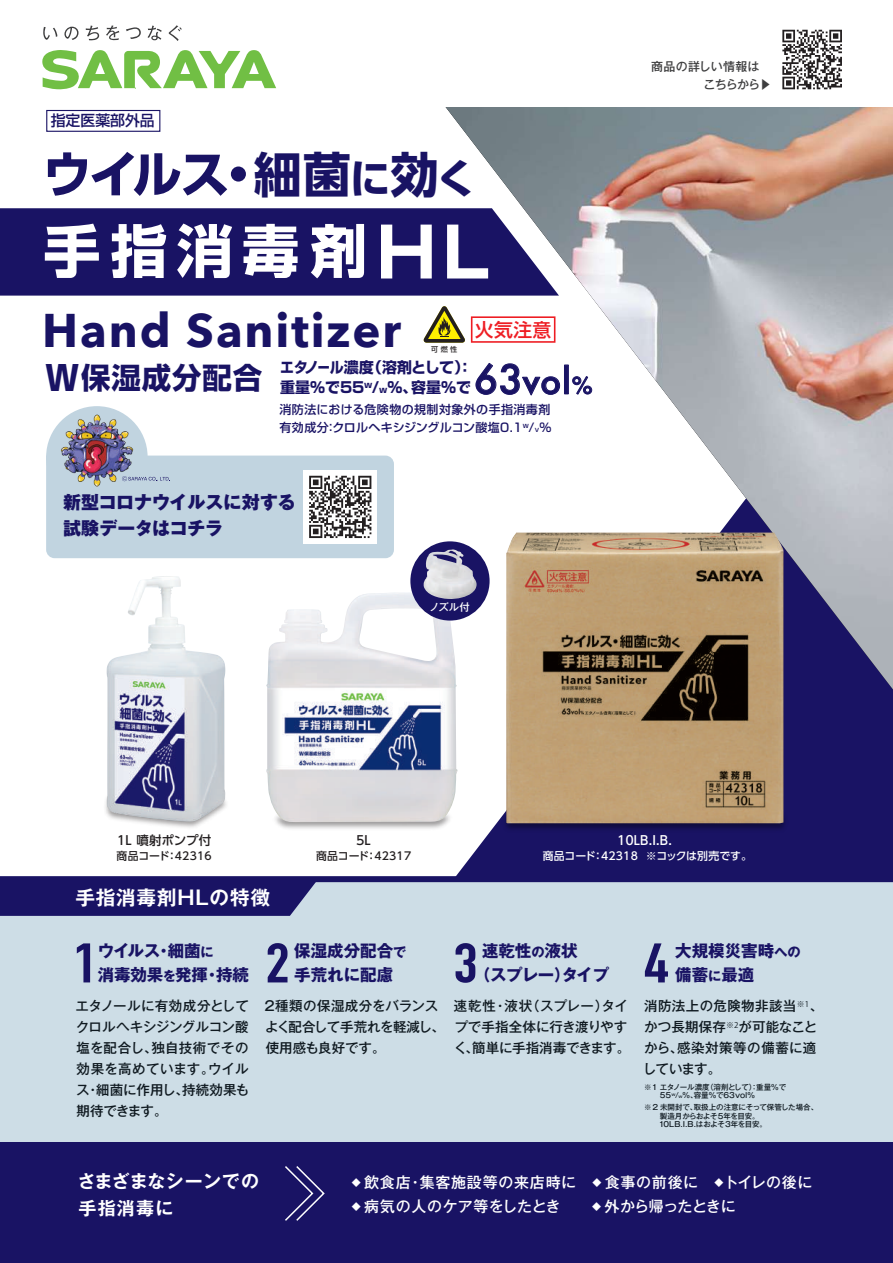
<style>
.page{position:relative;width:893px;height:1263px;background:#fff}
.page>*{position:absolute;margin:0;border:0;box-sizing:border-box;transform-origin:0 0}
.t1{font:700 57px "Shin Go Pro";letter-spacing:.165em;color:#fff}
.t2{font:700 54.75px "DIN Condensed";color:#191364;scale:1.19 1}
.t3{font:700 50.25px "UD Shin Go Pro";color:#191364}
.t4{font:700 47.1px "Avenir Next";letter-spacing:.04em;color:#191364}
.t5{font:500 35.1px "Futura";color:#191364}
.t6{font:700 29.4px "Shin Go Pro";letter-spacing:.03em;color:#191364}
.t7{font:700 19.65px "Gothic MB101 Pro De";letter-spacing:.04em;color:#fff}
.t8{font:500 18.9px "Shin Go Pro";color:#ee1d23}
.t9{font:800 18px/25.5px "Gothic MB101 Pro";letter-spacing:-.01em;color:#191364}
.t10{font:700 18px/27px "Gothic MB101 Pro De";letter-spacing:.045em;color:#fff}
.t11{font:700 16.5px/24px "Gothic MB101 Pro";color:#191364}
.t12{font:700 16.5px/24px "Gothic MB101 Pro";letter-spacing:-.02em;color:#191364}
.t13{font:500 15px "Gothic MB101 Pro";letter-spacing:.04em;color:#fff}
.t14{font:700 15px/19.5px "Shin Go Pro";letter-spacing:-.005em;color:#191364;scale:.93 1}
.t15{font:500 15px "Gothic MB101 Pro";letter-spacing:-.005em;color:#fff}
.t16{font:500 14.85px "Shin Go Pro";color:#191364}
.t17{font:500 13.5px/21px "Gothic MB101 Pro";color:#101a21}
.t18{font:500 13.5px/21px "Gothic MB101 Pro";letter-spacing:.025em;color:#101a21}
.t19{font:500 12.45px "UD Shin Go Pro";color:#231f20}
.t20{font:500 12.45px "UD Shin Go Pro";color:#fff}
.t21{font:500 12px/18px "Shin Go Pro";letter-spacing:.035em;color:#191364}
.t22{font:500 12px/18px "Gothic MB101 Pro";color:#3e3e3f}
.t23{font:500 10.95px "UD Shin Go Pro";letter-spacing:.02em;color:#231f20}
.t24{font:500 10.95px "UD Shin Go Pro";letter-spacing:.01em;color:#fff}
.t25{font:500 10.35px "Gothic MB101 Pro";color:#fff}
.t26{font:500 7.5px/8.2px "Gothic MB101 Pro";letter-spacing:-.005em;color:#101a21}
.t27{font:500 7.05px "Shin Go Pro";color:#231f20}
.s1{font-size:48.3px}
.s2{font-size:40.95px}
.s3{font-size:68.4px}
.s4{font-size:34.2px}
.s5{font-size:8.7px}
.s6{font-size:39.15px}
.s7{font-size:22.65px}
.s8{font-size:7.05px}
.s9{font-size:13.2px}
.s10{font-size:4.35px}
</style>
<div class="page">
<div style="left:783px;top:750px;width:110px;height:126px;background:#191364"></div>
<div style="left:0;top:876px;width:893px;height:267px;background:#cddde6"></div>
<div style="left:0;top:879px;width:318px;height:37px;background:#191364"></div>
<div style="left:0;top:1143px;width:893px;height:120px;background:#191364"></div>
<div style="left:0;top:208px;width:336px;height:88px;background:#191364"></div>
<svg style="left:285px;top:1166px;width:40px;height:55px"></svg>
<div style="left:46px;top:110px;width:114px;height:22px;border:1px solid #191364"></div>
<svg style="left:336px;top:208px;width:557px;height:542px"></svg>
<img style="left:426px;top:107px;width:467px;height:582px">
<img style="left:453px;top:761px;width:383px;height:120px">
<img style="left:506px;top:533px;width:277px;height:290px">
<img style="left:54px;top:798px;width:169px;height:81px">
<img style="left:107px;top:576px;width:118px;height:245px">
<img style="left:223px;top:762px;width:279px;height:117px">
<img style="left:266px;top:592px;width:192px;height:231px">
<div style="left:410px;top:541px;width:80px;height:79px;background:#191364;border-radius:50%"></div>
<img style="left:424px;top:549px;width:53px;height:50px">
<img style="left:53px;top:406px;width:93px;height:50px">
<svg style="left:42px;top:50px;width:234px;height:39px"></svg>
<svg style="left:43px;top:27px;width:14px;height:13px"></svg>
<svg style="left:64px;top:27px;width:15px;height:13px"></svg>
<svg style="left:86px;top:26px;width:13px;height:14px"></svg>
<svg style="left:106px;top:25px;width:13px;height:15px"></svg>
<svg style="left:126px;top:27px;width:15px;height:12px"></svg>
<svg style="left:148px;top:26px;width:14px;height:14px"></svg>
<svg style="left:169px;top:25px;width:13px;height:16px"></svg>
<svg style="left:782px;top:30px;width:60px;height:59px"></svg>
<svg style="left:46px;top:456px;width:348px;height:102px;background:#bac8d3"></svg>
<p class="t16" style="left:51px;top:109px;width:105px">指定医薬部外品</p>
<h3 class="t3" style="left:42px;top:133px;width:436px">ウイルス・<span class="s1">細菌</span><span class="s2">に</span><span class="s1">効</span><span class="s2">く</span></h3>
<h1 class="t1" style="left:43px;top:206px;width:448px">手指消毒剤<span class="s3">HL</span></h1>
<h3 class="t4" style="left:42px;top:289px;width:360px">Hand Sanitizer</h3>
<p class="t27" style="left:431px;top:343px;width:28px">可 燃 性</p>
<h3 class="t8" style="left:475px;top:314px;width:78px">火気注意</h3>
<h3 class="t6" style="left:45px;top:355px;width:219px"><span class="s4">W</span>保湿成分配合</h3>
<p class="t14" style="left:280px;top:356px;width:208px">エタノール濃度（溶剤として）：重量%で55<sup>w</sup>/<span class="s5">w</span>%、容量%で</p>
<h3 class="t5" style="left:474px;top:357px;width:120px"><span class="s6">63</span>vol<span class="s7">%</span></h3>
<p class="t21" style="left:280px;top:399px;width:274px">消防法における危険物の規制対象外の手指消毒剤有効成分：クロルヘキシジングルコン酸塩0.1<sup>w</sup>/<span class="s8">v</span>%</p>
<h3 class="t9" style="left:63px;top:487px;width:234px">新型コロナウイルスに対する試験データはコチラ</h3>
<p class="t25" style="left:429px;top:598px;width:42px">ノズル付</p>
<p class="t22" style="left:703px;top:55px;width:70px;text-indent:-52px">商品の詳しい情報はこちらから▶</p>
<p class="t19" style="left:117px;top:830px;width:96px">1L 噴射ポンプ付</p>
<p class="t23" style="left:117px;top:847px;width:97px">商品コード：42316</p>
<p class="t19" style="left:354px;top:830px;width:18px">５L</p>
<p class="t23" style="left:316px;top:847px;width:97px">商品コード：42317</p>
<p class="t20" style="left:615px;top:830px;width:58px">１０LB.I.B.</p>
<p class="t24" style="left:543px;top:847px;width:211px">商品コード：42318 ※コックは別売です。</p>
<h3 class="t7" style="left:75px;top:881px;width:196px">手指消毒剤HLの特徴</h3>
<h2 class="t2" style="left:265px;top:926px;width:22px">2</h2>
<p class="t11" style="left:294px;top:936px;width:114px">保湿成分配合<span class="s9">で</span>手荒れに配慮</p>
<h2 class="t2" style="left:453px;top:926px;width:22px">3</h2>
<p class="t12" style="left:474px;top:936px;width:137px;text-indent:8px">速乾性<span class="s9">の</span>液状<br>（スプレー）タイプ</p>
<h2 class="t2" style="left:644px;top:926px;width:22px">4</h2>
<p class="t11" style="left:675px;top:936px;width:127px">大規模災害時<span class="s9">への</span>備蓄<span class="s9">に</span>最適</p>
<p class="t17" style="left:75px;top:994px;width:176px;text-align:justify">エタノールに有効成分としてクロルヘキシジングルコン酸塩を配合し、独自技術でその効果を高めています。ウイルス・細菌に作用し、持続効果も期待できます。</p>
<p class="t17" style="left:265px;top:994px;width:182px">2種類の保湿成分をバランスよく配合して手荒れを軽減し、使用感も良好です。</p>
<p class="t17" style="left:454px;top:994px;width:178px">速乾性・液状（スプレー）タイプで手指全体に行き渡りやすく、簡単に手指消毒できます。</p>
<p class="t18" style="left:643px;top:994px;width:182px">消防法上の危険物非該当<sup>※1</sup>、かつ長期保存<sup>※2</sup>が可能なことから、感染対策等の備蓄に適しています。</p>
<h2 class="t2" style="left:73px;top:926px;width:22px">1</h2>
<p class="t11" style="left:98px;top:936px;width:153px">ウイルス・細菌<span class="s9">に<br></span>消毒効果<span class="s9">を</span>発揮・持続</p>
<p class="t26" style="left:660px;top:1082px;width:128px;text-indent:-16px">※1 エタノール濃度（溶剤として）：重量%で<br>55<sup>w</sup>/<span class="s10">w</span>%、容量%で63vol%</p>
<p class="t26" style="left:659px;top:1102px;width:161px;text-indent:-15px">※2 未開封で、取扱上の注意にそって保管した場合、製造月からおよそ5年を目安。<br>10LB.I.B.はおよそ3年を目安。</p>
<h3 class="t10" style="left:78px;top:1166px;width:183px">さまざまなシーンでの手指消毒に</h3>
<p class="t13" style="left:352px;top:1170px;width:462px"><sup>◆</sup> 飲食店・集客施設等の来店時に　<sup>◆</sup> 食事の前後に　<sup>◆</sup>トイレの後に</p>
<p class="t15" style="left:352px;top:1194px;width:385px"><sup>◆</sup> 病気の人のケア等をしたとき　　<sup>◆</sup> 外から帰ったときに</p>
</div>
